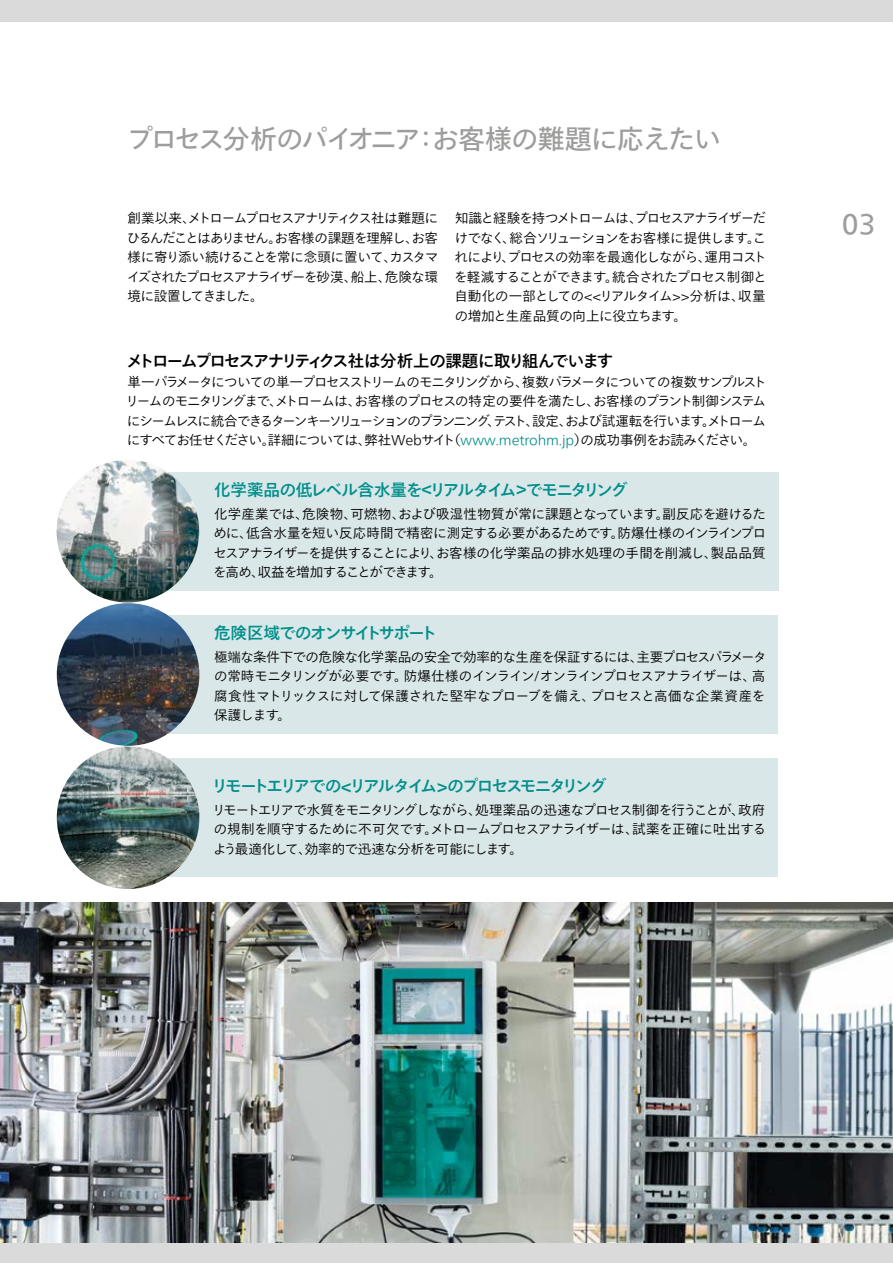
<style>
.page{position:relative;width:893px;height:1263px;background:#fff}
.page>*{position:absolute;margin:0;border:0;box-sizing:border-box;transform-origin:0 0}
.t1{font:27px "Tazugane Gothic Std N";letter-spacing:-.04em;color:#9d9d9c}
.t2{font:500 16.5px "Tazugane Gothic Std N";letter-spacing:-.11em;color:#000}
.t3{font:500 16.5px "Tazugane Gothic Std N";letter-spacing:-.065em;color:#008f8b}
.t4{font:500 16.5px "Tazugane Gothic Std N";letter-spacing:-.135em;color:#008f8b}
.t5{font:500 16.5px "Tazugane Gothic Std N";letter-spacing:-.1em;color:#008f8b}
.t6{font:300 13.5px/19.5px "Tazugane Gothic Std N";letter-spacing:-.04em;color:#000;text-align:justify}
.s1{color:#008f8b}
</style>
<div class="page">
<div style="left:0;top:1242px;width:893px;height:21px;background:#dadada"></div>
<div style="left:0;top:0;width:893px;height:21px;background:#dadada"></div>
<div style="left:96px;top:472px;width:682px;height:119px;background:#dae7e8"></div>
<img style="left:57px;top:460px;width:142px;height:142px;border-radius:71px">
<div style="left:96px;top:615px;width:682px;height:119px;background:#dae7e8"></div>
<img style="left:57px;top:603px;width:142px;height:143px;border-radius:71px">
<div style="left:96px;top:758px;width:682px;height:119px;background:#dae7e8"></div>
<img style="left:57px;top:746px;width:142px;height:143px;border-radius:71px">
<img style="left:0;top:903px;width:893px;height:339px">
<h1 class="t1" style="left:126px;top:120px;width:596px">プロセス分析のパイオニア：お客様の難題に応えたい</h1>
<p class="t6" style="left:127px;top:209px;width:313px">創業以来、メトロームプロセスアナリティクス社は難題にひるんだことはありません。お客様の課題を理解し、お客様に寄り添い続けることを常に念頭に置いて、カスタマイズされたプロセスアナライザーを砂漠、船上、危険な環境に設置してきました。</p>
<p class="t6" style="left:454px;top:209px;width:314px">知識と経験を持つメトロームは、プロセスアナライザーだけでなく、総合ソリューションをお客様に提供します。これにより、プロセスの効率を最適化しながら、運用コストを軽減することができます。統合されたプロセス制御と自動化の一部としての&lt;&lt;リアルタイム&gt;&gt;分析は、収量の増加と生産品質の向上に役立ちます。</p>
<p class="t2" style="left:126px;top:349px;width:488px">メトロームプロセスアナリティクス社は分析上の課題に取り組んでいます</p>
<p class="t6" style="left:126px;top:372px;width:643px">単一パラメータについての単一プロセスストリームのモニタリングから、複数パラメータについての複数サンプルストリームのモニタリングまで、メトロームは、お客様のプロセスの特定の要件を満たし、お客様のプラント制御システムにシームレスに統合できるターンキーソリューションのプランニング、テスト、設定、および試運転を行います。メトロームにすべてお任せください。詳細については、弊社Webサイト（<span class="s1">ｗｗｗ.metrohm.jp</span>）の成功事例をお読みください。</p>
<p class="t3" style="left:214px;top:479px;width:415px">化学薬品の低レベル含水量を＜リアルタイム＞でモニタリング</p>
<p class="t6" style="left:213px;top:505px;width:554px">化学産業では、危険物、可燃物、および吸湿性物質が常に課題となっています。副反応を避けるために、低含水量を短い反応時間で精密に測定する必要があるためです。防爆仕様のインラインプロセスアナライザーを提供することにより、お客様の化学薬品の排水処理の手間を削減し、製品品質を高め、収益を増加することができます。</p>
<p class="t5" style="left:214px;top:621px;width:225px">危険区域でのオンサイトサポート</p>
<p class="t6" style="left:214px;top:648px;width:554px">極端な条件下での危険な化学薬品の安全で効率的な生産を保証するには、主要プロセスパラメータの常時モニタリングが必要です。防爆仕様のインライン/オンラインプロセスアナライザーは、高腐食性マトリックスに対して保護された堅牢なプローブを備え、プロセスと高価な企業資産を保護します。</p>
<p class="t4" style="left:212px;top:774px;width:396px">リモートエリアでの&lt;リアルタイム&gt;のプロセスモニタリング</p>
<p class="t6" style="left:212px;top:800px;width:556px">リモートエリアで水質をモニタリングしながら、処理薬品の迅速なプロセス制御を行うことが、政府の規制を順守するために不可欠です。メトロームプロセスアナライザーは、試薬を正確に吐出するよう最適化して、効率的で迅速な分析を可能にします。</p>
<h1 class="t1" style="left:842px;top:205px;width:35px">03</h1>
</div>
